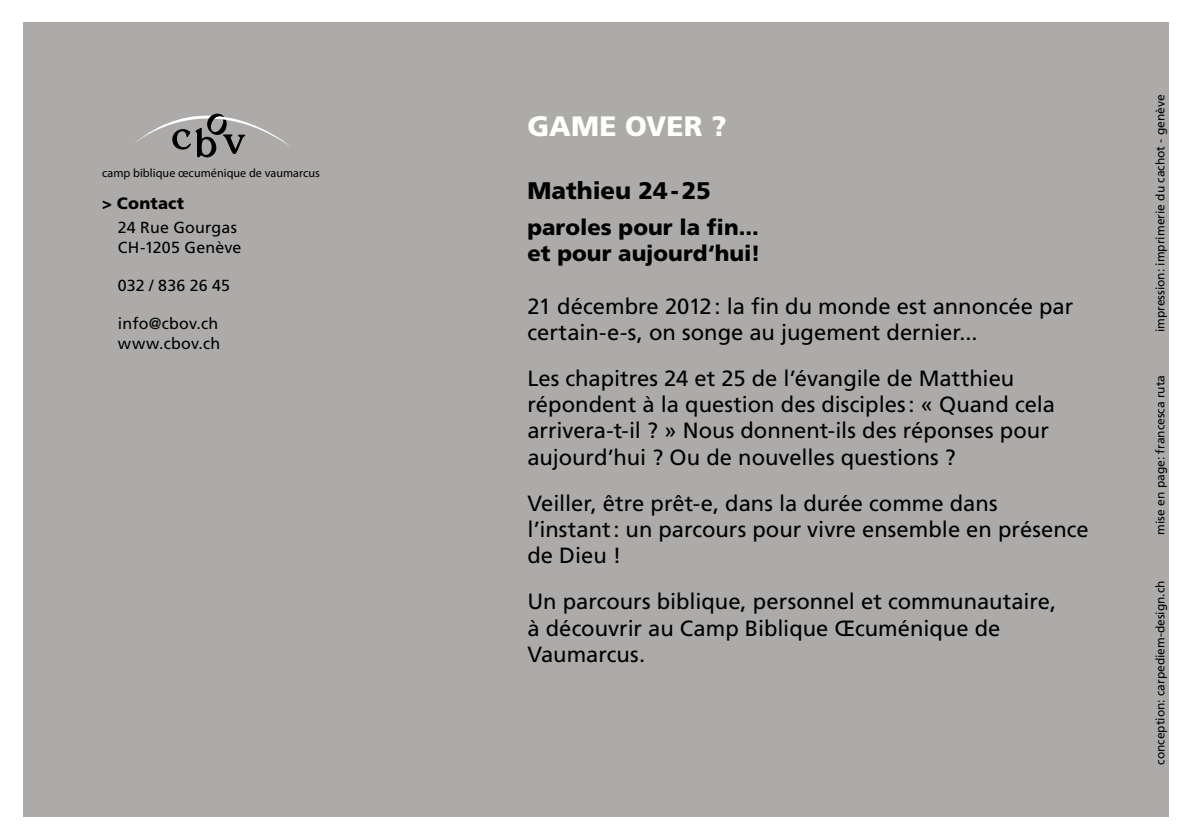
<style>
.page{position:relative;width:1191px;height:840px;background:#fff}
.page>*{position:absolute;margin:0;border:0;box-sizing:border-box;transform-origin:0 0}
.t1{font:900 28px "Frutiger LT";letter-spacing:.005em;color:#fffffe}
.t2{font:900 24px "Frutiger LT";letter-spacing:-.005em;color:#000}
.t3{font:22px/26.4px "Frutiger LT";color:#000}
.t4{font:900 22px/26.4px "Frutiger LT";color:#000}
.t5{font:900 16.4px "Frutiger LT";letter-spacing:.015em;color:#000}
.t6{font:16px/19.2px "Frutiger LT";letter-spacing:.01em;color:#000}
.t7{font:12.2px "Myriad Pro";letter-spacing:.005em;color:#000}
.t8{font:12px "Frutiger LT";color:#000}
</style>
<div class="page">
<div style="left:23px;top:23px;width:1145px;height:793px;background:#acabaa"></div>
<svg style="left:136px;top:113px;width:154px;height:45px"></svg>
<p class="t7" style="left:102px;top:166px;width:219px">camp biblique œcuménique de vaumarcus</p>
<p class="t5" style="left:102px;top:193px;width:84px">&gt; Contact</p>
<p class="t6" style="left:118px;top:218px;width:125px">24 Rue Gourgas<br>CH-1205 Genève</p>
<p class="t6" style="left:118px;top:276px;width:114px">032 / 836 26 45</p>
<p class="t6" style="left:118px;top:314px;width:104px">info@cbov.ch www.cbov.ch</p>
<p class="t1" style="left:527px;top:109px;width:201px">GAME OVER ?</p>
<p class="t2" style="left:527px;top:176px;width:185px">Mathieu 24-25</p>
<p class="t4" style="left:527px;top:214px;width:234px">paroles pour la fin... et pour aujourd‘hui!</p>
<p class="t3" style="left:527px;top:292px;width:547px">21 décembre 2012: la fin du monde est annoncée par certain-e-s, on songe au jugement dernier...</p>
<p class="t3" style="left:527px;top:364px;width:529px">Les chapitres 24 et 25 de l’évangile de Matthieu répondent à la question des disciples: « Quand cela arrivera-t-il ? » Nous donnent-ils des réponses pour aujourd’hui ? Ou de nouvelles questions ?</p>
<p class="t3" style="left:527px;top:489px;width:563px">Veiller, être prêt-e, dans la durée comme dans l’instant: un parcours pour vivre ensemble en présence de Dieu !</p>
<p class="t3" style="left:527px;top:588px;width:530px">Un parcours biblique, personnel et communautaire, à découvrir au Camp Biblique Œcuménique de<br>Vaumarcus.</p>
<p class="t8" style="left:1153px;top:332px;width:239px;rotate:-90deg">impression: imprimerie du cachot - genève</p>
<p class="t8" style="left:1153px;top:534px;width:161px;rotate:-90deg">mise en page: francesca ruta</p>
<p class="t8" style="left:1153px;top:764px;width:186px;rotate:-90deg">conception: carpediem-design.ch</p>
</div>
